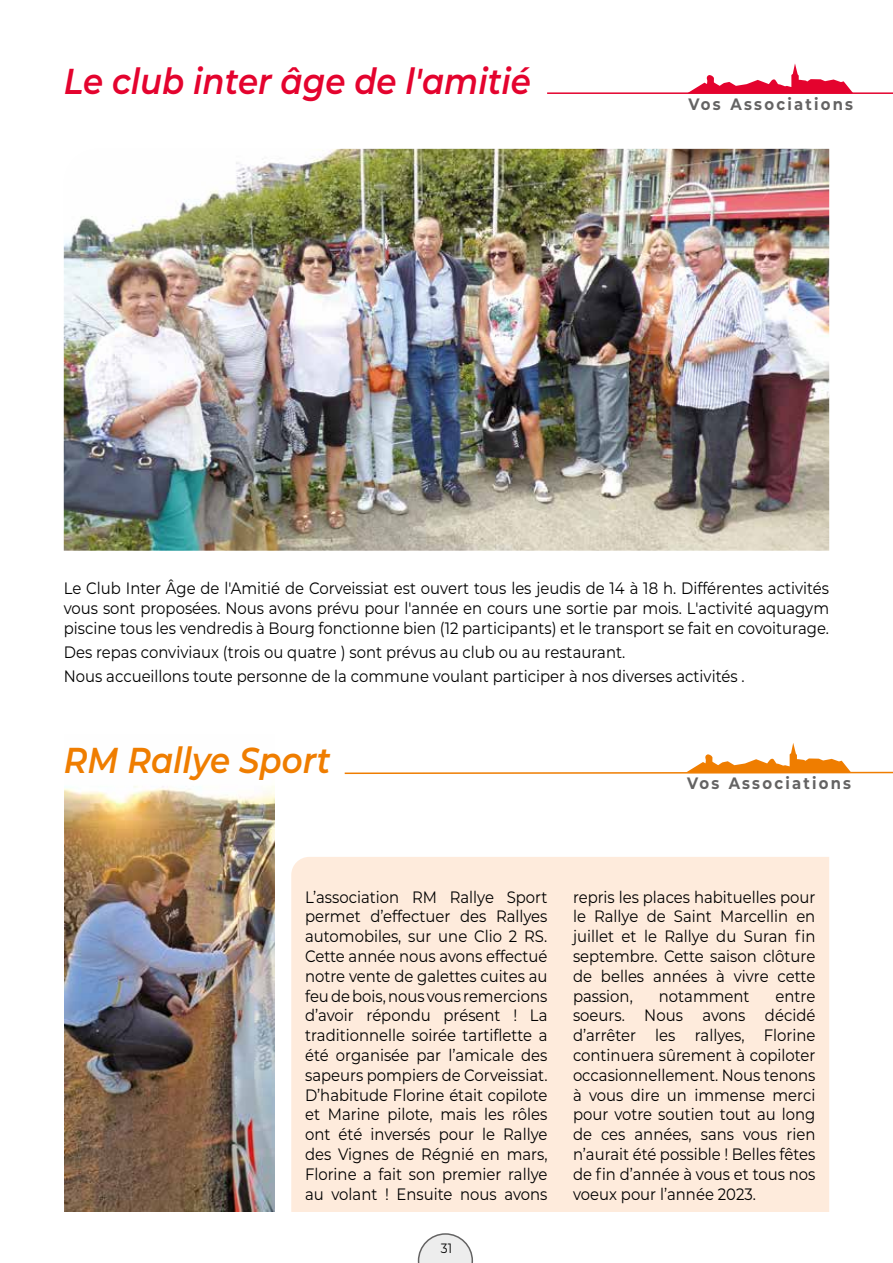
<style>
.page{position:relative;width:893px;height:1263px;background:#fff}
.page>*{position:absolute;margin:0;border:0;box-sizing:border-box;transform-origin:0 0}
.t1{font:italic 600 36px "Montserrat";color:#e4032e;scale:.9 1}
.t2{font:italic 600 36px "Montserrat";color:#ef7d00;scale:.9 1}
.t3{font:16.5px/19.8px "Montserrat";color:#000;text-align:justify;scale:.9 1}
.t4{font:700 16.5px "Montserrat";letter-spacing:.15em;color:#646363;scale:.9 1}
.t5{font:13.5px "Montserrat";color:#000;scale:.9 1}
</style>
<div class="page">
<svg style="left:418px;top:1233px;width:55px;height:30px"></svg>
<div style="left:291px;top:857px;width:538px;height:355px;background:#feebdc"></div>
<svg style="left:689px;top:63px;width:163px;height:29px"></svg>
<hr style="left:547px;top:92px;width:346px;height:2px;background:#e4032e">
<img style="left:64px;top:786px;width:211px;height:426px">
<img style="left:64px;top:149px;width:765px;height:402px">
<svg style="left:344px;top:743px;width:549px;height:32px"></svg>
<h1 class="t1" style="left:64px;top:56px;width:521px">Le club inter âge de l'amitié</h1>
<p class="t4" style="left:688px;top:92px;width:184px">Vos Associations</p>
<p class="t3" style="left:64px;top:578px;width:852px">Le Club Inter Âge de l'Amitié de Corveissiat est ouvert tous les jeudis de 14 à 18 h. Différentes activités vous sont proposées. Nous avons prévu pour l'année en cours une sortie par mois. L'activité aquagym piscine tous les vendredis à Bourg fonctionne bien (12 participants) et le transport se fait en covoiturage.</p>
<p class="t3" style="left:64px;top:639px;width:758px;line-height:24px">Des repas conviviaux (trois ou quatre ) sont prévus au club ou au restaurant.<br>Nous accueillons toute personne de la commune voulant participer à nos diverses activités .</p>
<h1 class="t2" style="left:64px;top:735px;width:298px">RM Rallye Sport</h1>
<p class="t4" style="left:687px;top:771px;width:184px">Vos Associations</p>
<p class="t3" style="left:305px;top:886px;width:271px">L’association RM Rallye Sport permet d’effectuer des Rallyes automobiles, sur une Clio 2 RS.<br>Cette année nous avons effectué notre vente de galettes cuites au feu de bois, nous vous remercions d’avoir répondu présent ! La traditionnelle soirée tartiflette a été organisée par l’amicale des sapeurs pompiers de Corveissiat.<br>D’habitude Florine était copilote et Marine pilote, mais les rôles ont été inversés pour le Rallye des Vignes de Régnié en mars, Florine a fait son premier rallye au volant ! Ensuite nous avons</p>
<p class="t3" style="left:573px;top:886px;width:271px">repris les places habituelles pour le Rallye de Saint Marcellin en juillet et le Rallye du Suran fin septembre. Cette saison clôture de belles années à vivre cette passion,</p>
<p class="t3" style="left:573px;top:985px;width:271px;text-indent:203px">entre soeurs. Nous avons décidé d’arrêter les rallyes, Florine continuera sûrement à copiloter occasionnellement. Nous tenons à vous dire un immense merci pour votre soutien tout au long de ces années, sans vous rien n’aurait été possible ! Belles fêtes de fin d’année à vous et tous nos voeux pour l’année 2023.</p>
<p class="t3" style="left:659px;top:985px;width:102px">notamment</p>
<p class="t5" style="left:441px;top:1238px;width:14px">31</p>
</div>
